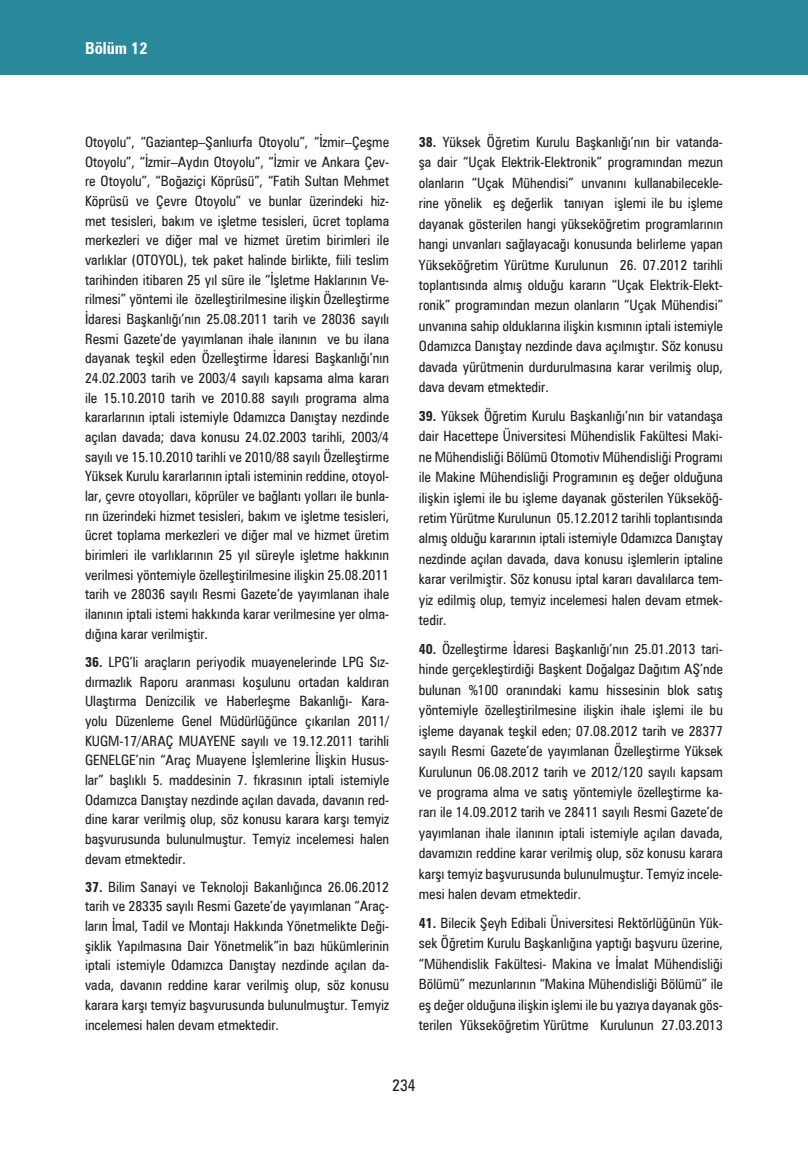
<style>
.page{position:relative;width:808px;height:1149px;background:#fff}
.page>*{position:absolute;margin:0;border:0;box-sizing:border-box;transform-origin:0 0}
.t1{font:700 condensed 16.5px "Zurich BT";color:#fff}
.t2{font:condensed 16.5px "Zurich BT";color:#231f20}
.calismarap_metin{font:condensed 14.25px/20.4px "Zurich BT";color:#231f20;text-align:justify}
.s1{font-weight:700}
</style>
<div class="page">
<div style="left:0;top:0;width:808px;height:75px;background:#2a899a"></div>
<p class="t1" style="left:85px;top:38px;width:64px">Bölüm 12</p>
<p class="calismarap_metin" style="left:85px;top:132px;width:306px;line-height:19.6px">Otoyolu”, “Gaziantep–Şanlıurfa Otoyolu”, “İzmir–Çeşme Otoyolu”, “İzmir–Aydın Otoyolu”, “İzmir ve Ankara Çev&shy;re Otoyolu”, “Boğaziçi Köprüsü”, “Fatih Sultan Mehmet Köprüsü ve Çevre Otoyolu” ve bunlar üzerindeki hiz&shy;met tesisleri, bakım ve işletme tesisleri, ücret toplama merkezleri ve diğer mal ve hizmet üretim birimleri ile varlıklar (OTOYOL), tek paket halinde birlikte, fiili teslim tarihinden itibaren 25 yıl süre ile “İşletme Haklarının Ve&shy;rilmesi” yöntemi ile özelleştirilmesine ilişkin Özelleştirme İdaresi Başkanlığı’nın 25.08.2011 tarih ve 28036 sayılı Resmi Gazete’de yayımlanan ihale ilanının ve bu ilana dayanak teşkil eden Özelleştirme İdaresi Başkanlığı’nın 24.02.2003 tarih ve 2003/4 sayılı kapsama alma kararı ile 15.10.2010 tarih ve 2010.88 sayılı programa alma kararlarının iptali istemiyle Odamızca Danıştay nezdinde açılan davada; dava konusu 24.02.2003 tarihli, 2003/4 sayılı ve 15.10.2010 tarihli ve 2010/88 sayılı Özelleştirme Yüksek Kurulu kararlarının iptali isteminin reddine, otoyol&shy;lar, çevre otoyolları, köprüler ve bağlantı yolları ile bunla&shy;rın üzerindeki hizmet tesisleri, bakım ve işletme tesisleri, ücret toplama merkezleri ve diğer mal ve hizmet üretim birimleri ile varlıklarının 25 yıl süreyle işletme hakkının verilmesi yöntemiyle özelleştirilmesine ilişkin 25.08.2011 tarih ve 28036 sayılı Resmi Gazete’de yayımlanan ihale ilanının iptali istemi hakkında karar verilmesine yer olma&shy;dığına karar verilmiştir.</p>
<p class="calismarap_metin" style="left:85px;top:651px;width:306px;line-height:19.6px"><span class="s1">36.</span> LPG’li araçların periyodik muayenelerinde LPG Sız&shy;dırmazlık Raporu aranması koşulunu ortadan kaldıran Ulaştırma Denizcilik ve Haberleşme Bakanlığı- Kara&shy;yolu Düzenleme Genel Müdürlüğünce çıkarılan 2011/ KUGM-17/ARAÇ MUAYENE sayılı ve 19.12.2011 tarihli GENELGE’nin “Araç Muayene İşlemlerine İlişkin Husus&shy;lar” başlıklı 5. maddesinin 7. fıkrasının iptali istemiyle Odamızca Danıştay nezdinde açılan davada, davanın red&shy;dine karar verilmiş olup, söz konusu karara karşı temyiz başvurusunda bulunulmuştur. Temyiz incelemesi halen devam etmektedir.</p>
<p class="calismarap_metin" style="left:85px;top:876px;width:306px;line-height:19.8px"><span class="s1">37.</span> Bilim Sanayi ve Teknoloji Bakanlığınca 26.06.2012 tarih ve 28335 sayılı Resmi Gazete’de yayımlanan “Araç&shy;ların İmal, Tadil ve Montajı Hakkında Yönetmelikte Deği&shy;şiklik Yapılmasına Dair Yönetmelik”in bazı hükümlerinin iptali istemiyle Odamızca Danıştay nezdinde açılan da&shy;vada, davanın reddine karar verilmiş olup, söz konusu karara karşı temyiz başvurusunda bulunulmuştur. Temyiz incelemesi halen devam etmektedir.</p>
<p class="calismarap_metin" style="left:419px;top:132px;width:306px"><span class="s1">38.</span> Yüksek Öğretim Kurulu Başkanlığı’nın bir vatanda&shy;şa dair “Uçak Elektrik-Elektronik” programından mezun olanların “Uçak Mühendisi” unvanını kullanabilecekle&shy;rine yönelik eş değerlik tanıyan işlemi ile bu işleme dayanak gösterilen hangi yükseköğretim programlarının hangi unvanları sağlayacağı konusunda belirleme yapan Yükseköğretim Yürütme Kurulunun 26. 07.2012 tarihli toplantısında almış olduğu kararın “Uçak Elektrik-Elekt&shy;ronik” programından mezun olanların “Uçak Mühendisi” unvanına sahip olduklarına ilişkin kısmının iptali istemiyle Odamızca Danıştay nezdinde dava açılmıştır. Söz konusu davada yürütmenin durdurulmasına karar verilmiş olup, dava devam etmektedir.</p>
<p class="calismarap_metin" style="left:419px;top:405px;width:306px"><span class="s1">39.</span> Yüksek Öğretim Kurulu Başkanlığı’nın bir vatandaşa dair Hacettepe Üniversitesi Mühendislik Fakültesi Maki&shy;ne Mühendisliği Bölümü Otomotiv Mühendisliği Programı ile Makine Mühendisliği Programının eş değer olduğuna ilişkin işlemi ile bu işleme dayanak gösterilen Yükseköğ&shy;retim Yürütme Kurulunun 05.12.2012 tarihli toplantısında almış olduğu kararının iptali istemiyle Odamızca Danıştay nezdinde açılan davada, dava konusu işlemlerin iptaline karar verilmiştir. Söz konusu iptal kararı davalılarca tem&shy;yiz edilmiş olup, temyiz incelemesi halen devam etmek&shy;tedir.</p>
<p class="calismarap_metin" style="left:419px;top:638px;width:306px"><span class="s1">40.</span> Özelleştirme İdaresi Başkanlığı’nın 25.01.2013 tari&shy;hinde gerçekleştirdiği Başkent Doğalgaz Dağıtım AŞ’nde bulunan %100 oranındaki kamu hissesinin blok satış yöntemiyle özelleştirilmesine ilişkin ihale işlemi ile bu işleme dayanak teşkil eden; 07.08.2012 tarih ve 28377 sayılı Resmi Gazete’de yayımlanan Özelleştirme Yüksek Kurulunun 06.08.2012 tarih ve 2012/120 sayılı kapsam ve programa alma ve satış yöntemiyle özelleştirme ka&shy;rarı ile 14.09.2012 tarih ve 28411 sayılı Resmi Gazete’de yayımlanan ihale ilanının iptali istemiyle açılan davada, davamızın reddine karar verilmiş olup, söz konusu karara karşı temyiz başvurusunda bulunulmuştur. Temyiz incele&shy;mesi halen devam etmektedir.</p>
<p class="calismarap_metin" style="left:419px;top:912px;width:306px"><span class="s1">41.</span> Bilecik Şeyh Edibali Üniversitesi Rektörlüğünün Yük&shy;sek Öğretim Kurulu Başkanlığına yaptığı başvuru üzerine, “Mühendislik Fakültesi- Makina ve İmalat Mühendisliği Bölümü” mezunlarının “Makina Mühendisliği Bölümü” ile eş değer olduğuna ilişkin işlemi ile bu yazıya dayanak gös&shy;terilen Yükseköğretim Yürütme Kurulunun 27.03.2013</p>
<p class="t2" style="left:392px;top:1075px;width:25px">234</p>
</div>
